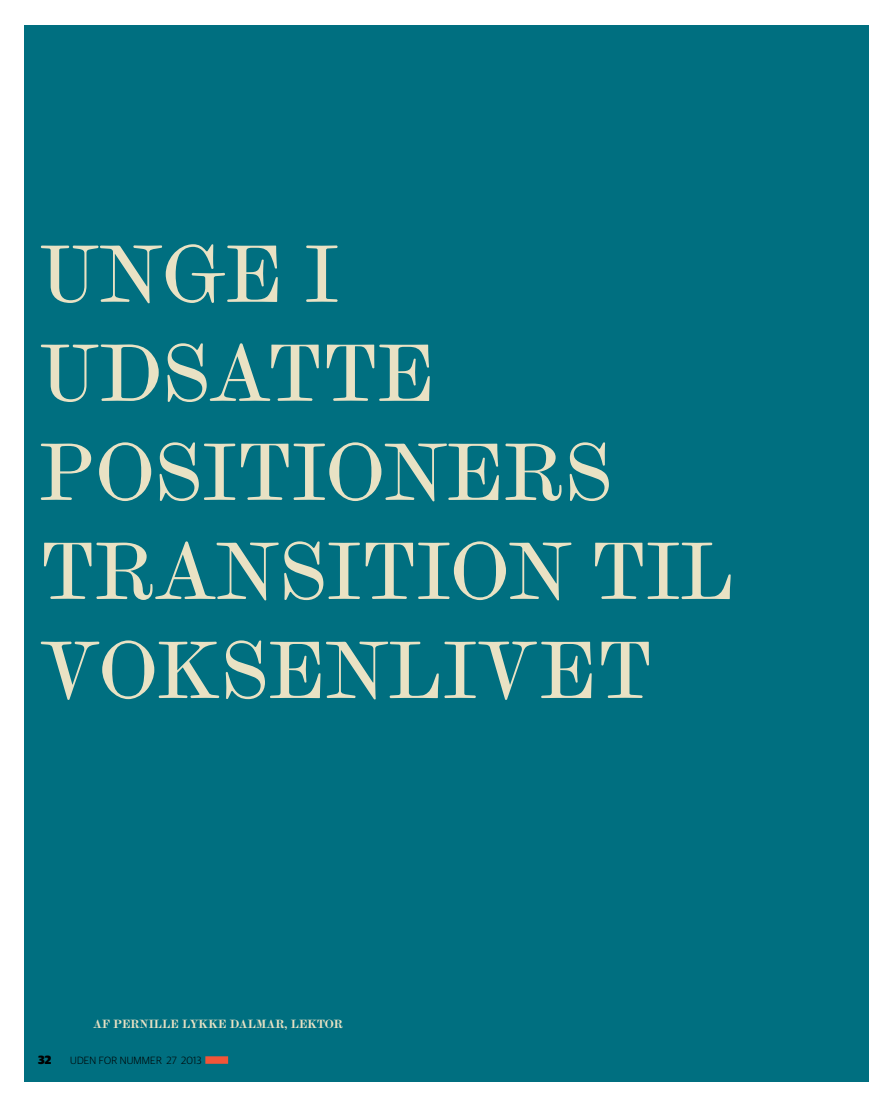
<style>
.page{position:relative;width:893px;height:1106px;background:#fff}
.page>*{position:absolute;margin:0;border:0;box-sizing:border-box;transform-origin:0 0}
.t1{font:72px/99px "Scotch Micro";letter-spacing:-.005em;color:#e9e2c4}
.t2{font:900 12px "Guardian Sans";color:#000}
.t3{font:700 10.5px "Scotch Micro";letter-spacing:-.005em;color:#e9e2c4}
.t4{font:300 10.5px "Guardian Sans";letter-spacing:.02em;color:#000}
</style>
<div class="page">
<div style="left:24px;top:26px;width:845px;height:1056px;background:#006f80"></div>
<div style="left:205px;top:1056px;width:23px;height:7px;background:#f25538"></div>
<p class="t1" style="left:39px;top:226px;width:697px">UNGE I<br>UDSATTE<br>PO SITIONERS<br>TRANSITION TIL<br>VOKSENLIVET</p>
<p class="t3" style="left:93px;top:1017px;width:251px">AF PERNILLE LYKKE DALMAR, LEKTOR</p>
<p class="t2" style="left:38px;top:1050px;width:15px">32</p>
<p class="t4" style="left:70px;top:1052px;width:133px">UDEN FOR NUMMER 27 2013</p>
</div>
